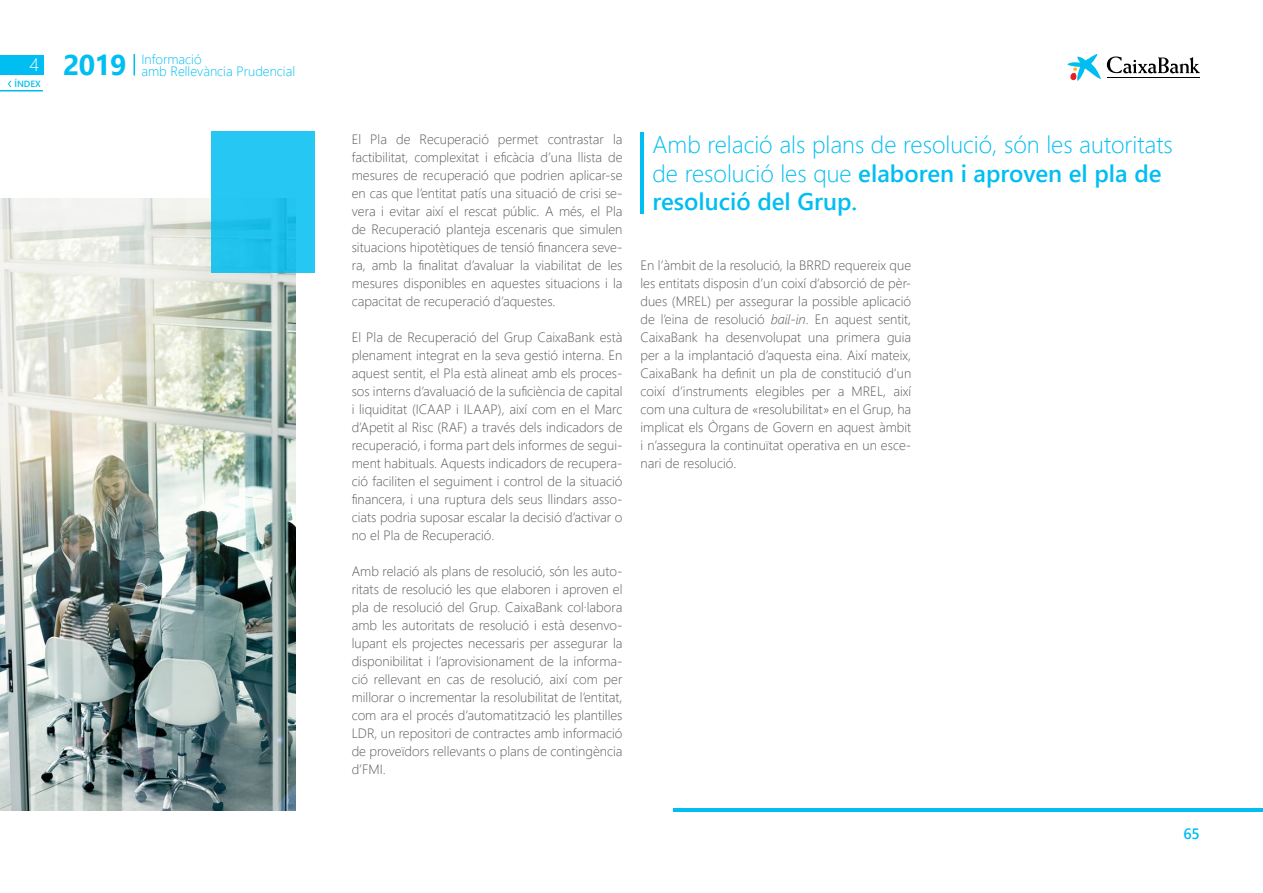
<style>
.page{position:relative;width:1263px;height:893px;background:#fff}
.page>*{position:absolute;margin:0;border:0;box-sizing:border-box;transform-origin:0 0}
.t1{font:300 24px/28.8px "Segoe UI";color:#00bef2}
.t2{font:300 18px "Segoe UI";color:#fff}
.t3{font:600 15px "Segoe UI";color:#00bef2}
.t4{font:300 13.5px/18px "Segoe UI";color:#58595b;text-align:justify}
.t5{font:300 13.5px/12px "Segoe UI";color:#00bef2}
.t6{font:600 9px "Segoe UI";color:#00bef2}
.s1{font-weight:700;font-size:28.5px}
.s2{font-weight:600}
.s3{font-style:italic}
</style>
<div class="page">
<svg style="left:134px;top:54px;width:1px;height:21px"></svg>
<div style="left:0;top:55px;width:43px;height:20px;background:#00bef2"></div>
<svg style="left:1067px;top:54px;width:34px;height:27px"></svg>
<svg style="left:1107px;top:57px;width:93px;height:16px"></svg>
<hr style="left:1107px;top:77px;width:93px;height:1px;background:#000">
<hr style="left:0;top:90px;width:43px;height:2px;background:#00bef2">
<svg style="left:8px;top:80px;width:4px;height:8px"></svg>
<img style="left:0;top:198px;width:296px;height:612px">
<div style="left:212px;top:132px;width:103px;height:141px;background:linear-gradient(to right,#23c4ef,#24c5f1)"></div>
<hr style="left:640px;top:132px;width:4px;height:82px;background:#00bef2">
<hr style="left:674px;top:808px;width:589px;height:4px;background:#00bef2">
<h2 class="t2" style="left:30px;top:48px;width:11px">4</h2>
<p class="t6" style="left:14px;top:75px;width:28px">ÍNDEX</p>
<p class="t5" style="left:142px;top:52px;width:155px;text-indent:-79px"><span class="s1">2019</span> Informació<br>amb Rellevància Prudencial</p>
<p class="t4" style="left:352px;top:129px;width:272px">El Pla de Recuperació permet contrastar la factibilitat, complexitat i eficàcia d’una llista de mesures de recuperació que podrien aplicar-se en cas que l’entitat patís una situació de crisi se&shy;vera i evitar així el rescat públic. A més, el Pla de Recuperació planteja escenaris que simulen situacions hipotètiques de tensió financera seve&shy;ra, amb la finalitat d’avaluar la viabilitat de les mesures disponibles en aquestes situacions i la capacitat de recuperació d’aquestes.</p>
<p class="t4" style="left:352px;top:327px;width:272px">El Pla de Recuperació del Grup CaixaBank està plenament integrat en la seva gestió interna. En aquest sentit, el Pla està alineat amb els proces&shy;sos interns d’avaluació de la suficiència de capital i liquiditat (ICAAP i ILAAP), així com en el Marc d’Apetit al Risc (RAF) a través dels indicadors de recuperació, i forma part dels informes de segui&shy;ment habituals. Aquests indicadors de recupera&shy;ció faciliten el seguiment i control de la situació financera, i una ruptura dels seus llindars asso&shy;ciats podria suposar escalar la decisió d’activar o no el Pla de Recuperació.</p>
<p class="t4" style="left:352px;top:561px;width:272px">Amb relació als plans de resolució, són les auto&shy;ritats de resolució les que elaboren i aproven el pla de resolució del Grup. CaixaBank col·labora amb les autoritats de resolució i està desenvo&shy;lupant els projectes necessaris per assegurar la disponibilitat i l’aprovisionament de la informa&shy;ció rellevant en cas de resolució, així com per millorar o incrementar la resolubilitat de l’entitat, com ara el procés d’automatització les plantilles LDR, un repositori de contractes amb informació de proveïdors rellevants o plans de contingència d’FMI.</p>
<h1 class="t1" style="left:652px;top:128px;width:522px">Amb relació als plans de resolució, són les autoritats de resolució les que <span class="s2">elaboren i aproven el pla de resolució del Grup.</span></h1>
<p class="t4" style="left:640px;top:255px;width:272px">En l’àmbit de la resolució, la BRRD requereix que les entitats disposin d’un coixí d’absorció de pèr&shy;dues (MREL) per assegurar la possible aplicació de l’eina de resolució <span class="s3">bail-in</span>. En aquest sentit, CaixaBank ha desenvolupat una primera guia per a la implantació d’aquesta eina. Així mateix, CaixaBank ha definit un pla de constitució d’un coixí d’instruments elegibles per a MREL, així com una cultura de «resolubilitat» en el Grup, ha implicat els Òrgans de Govern en aquest àmbit i n’assegura la continuïtat operativa en un esce&shy;nari de resolució.</p>
<p class="t3" style="left:1184px;top:819px;width:18px">65</p>
</div>
